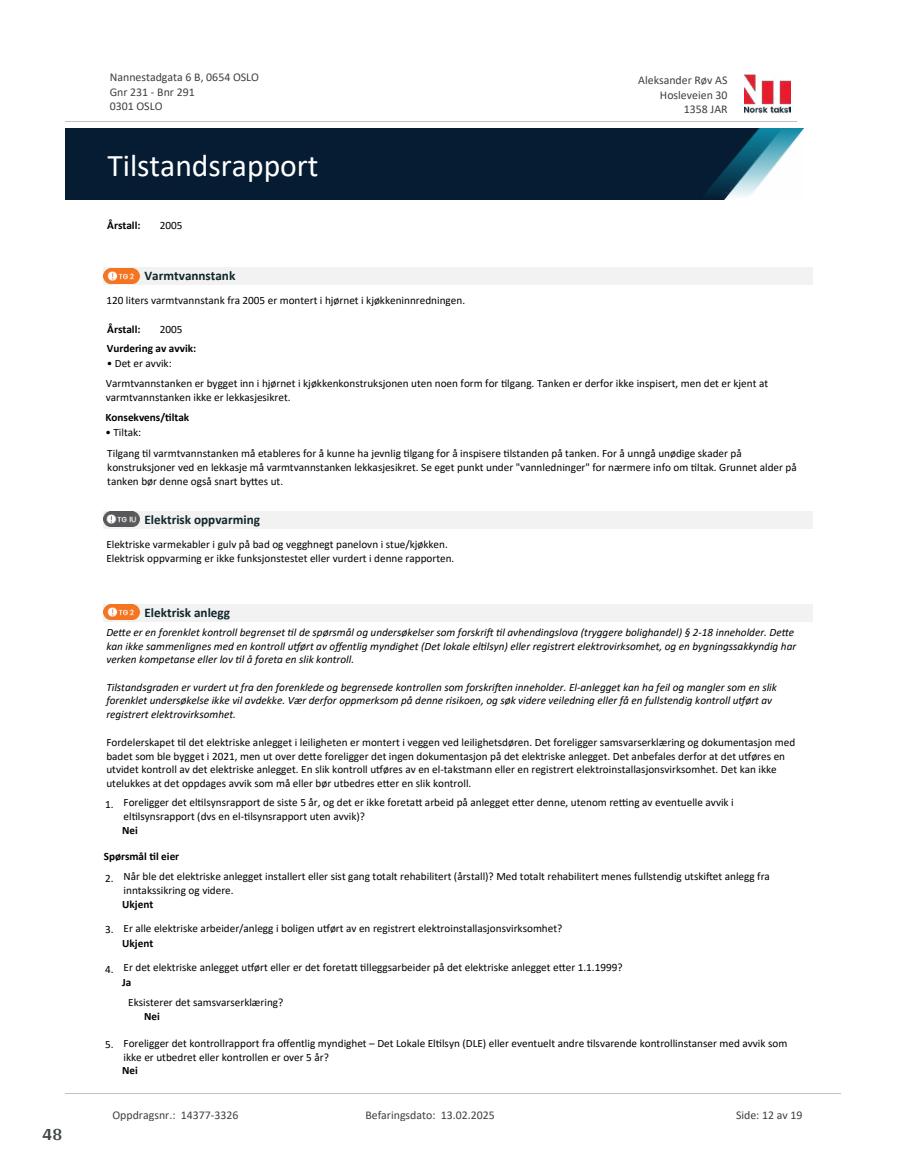
<style>
.page{position:relative;width:915px;height:1172px;background:#fff}
.page>*{position:absolute;margin:0;border:0;box-sizing:border-box;transform-origin:0 0}
.t1{font:31.65px "Calibri";color:#fff}
.t2{font:700 18px "Arya";color:#414749}
.t3{font:700 13.2px "Calibri";color:#0f252c}
.t4{font:11.85px/14.5px "Calibri";color:#404040}
.t5{font:11.25px/13.6px "Calibri";color:#000}
.t6{font:italic 11.25px/13.6px "Calibri";color:#000}
.t7{font:700 11.25px "Calibri";color:#000}
</style>
<div class="page">
<div style="left:104px;top:268px;width:708px;height:17px;background:#f2f2f2"></div>
<svg style="left:107px;top:268px;width:29px;height:1px"></svg>
<img style="left:104px;top:269px;width:35px;height:15px">
<div style="left:104px;top:511px;width:708px;height:17px;background:#f2f2f2"></div>
<svg style="left:108px;top:511px;width:28px;height:1px"></svg>
<img style="left:104px;top:512px;width:35px;height:15px">
<div style="left:104px;top:604px;width:708px;height:17px;background:#f2f2f2"></div>
<svg style="left:107px;top:604px;width:29px;height:1px"></svg>
<img style="left:104px;top:605px;width:35px;height:15px">
<img style="left:744px;top:74px;width:46px;height:40px">
<hr style="left:65px;top:121px;width:731px;height:1px;background:#c0c0c0">
<img style="left:65px;top:129px;width:738px;height:71px">
<hr style="left:65px;top:1093px;width:775px;height:1px;background:#c0c0c0">
<h2 class="t2" style="left:43px;top:1123px;width:21px">48</h2>
<p class="t4" style="left:110px;top:70px;width:151px">Nannestadgata 6 B, 0654 OSLO<br>Gnr 231 - Bnr 291<br>0301 OSLO</p>
<p class="t4" style="left:638px;top:73px;width:91px">Aleksander Røv AS</p>
<p class="t4" style="left:659px;top:87px;width:69px">Hosleveien 30</p>
<p class="t4" style="left:683px;top:102px;width:45px">1358 JAR</p>
<h1 class="t1" style="left:107px;top:143px;width:213px">Tilstandsrapport</h1>
<p class="t7" style="left:107px;top:217px;width:35px">Årstall:</p>
<p class="t5" style="left:160px;top:218px;width:24px">2005</p>
<p class="t3" style="left:144px;top:266px;width:92px">Varmtvannstank</p>
<p class="t5" style="left:106px;top:294px;width:360px">120 liters varmtvannstank fra 2005 er montert i hjørnet i kjøkkeninnredningen.</p>
<p class="t7" style="left:107px;top:341px;width:91px">Vurdering av avvik:</p>
<p class="t5" style="left:106px;top:352px;width:663px;line-height:20.7px">• Det er avvik:<br>Varmtvannstanken er bygget inn i hjørnet i kjøkkenkonstruksjonen uten noen form for 琀椀lgang. Tanken er derfor ikke inspisert, men det er kjent at</p>
<p class="t5" style="left:106px;top:390px;width:186px">varmtvannstanken ikke er lekkasjesikret.</p>
<p class="t7" style="left:105px;top:410px;width:85px">Konsekvens/琀椀ltak</p>
<p class="t5" style="left:105px;top:421px;width:637px;line-height:21.8px">• Tiltak:<br>Tilgang 琀椀l varmtvannstanken må etableres for å kunne ha jevnlig 琀椀lgang for å inspisere 琀椀lstanden på tanken. For å unngå unødige skader på</p>
<p class="t5" style="left:107px;top:460px;width:690px">konstruksjoner ved en lekkasje må varmtvannstanken lekkasjesikret. Se eget punkt under "vannledninger" for nærmere info om 琀椀ltak. Grunnet alder på tanken bør denne også snart by琀琀es ut.</p>
<p class="t7" style="left:107px;top:321px;width:35px">Årstall:</p>
<p class="t5" style="left:160px;top:322px;width:24px">2005</p>
<p class="t3" style="left:144px;top:510px;width:117px">Elektrisk oppvarming</p>
<p class="t5" style="left:106px;top:537px;width:349px">Elektriske varmekabler i gulv på bad og vegghnegt panelovn i stue/kjøkken.<br>Elektrisk oppvarming er ikke funksjonstestet eller vurdert i denne rapporten.</p>
<p class="t3" style="left:144px;top:603px;width:87px">Elektrisk anlegg</p>
<p class="t6" style="left:106px;top:625px;width:691px">De琀琀e er en forenklet kontroll begrenset 琀椀l de spørsmål og undersøkelser som forskri昀琀 琀椀l avhendingslova (tryggere bolighandel) § 2-18 inneholder. De琀琀e kan ikke sammenlignes med en kontroll u琀昀ørt av o昀昀entlig myndighet (Det lokale el琀椀lsyn) eller registrert elektrovirksomhet, og en bygningssakkyndig har verken kompetanse eller lov 琀椀l å foreta en slik kontroll.</p>
<p class="t6" style="left:106px;top:680px;width:671px">Tilstandsgraden er vurdert ut fra den forenklede og begrensede kontrollen som forskri昀琀en inneholder. El-anlegget kan ha feil og mangler som en slik forenklet undersøkelse ikke vil avdekke. Vær derfor oppmerksom på denne risikoen, og søk videre veiledning eller få en fullstendig kontroll u琀昀ørt av registrert elektrovirksomhet.</p>
<p class="t5" style="left:106px;top:735px;width:690px">Fordelerskapet 琀椀l det elektriske anlegget i leiligheten er montert i veggen ved leilighetsdøren. Det foreligger samsvarserklæring og dokumentasjon med badet som ble bygget i 2021, men ut over de琀琀e foreligger det ingen dokumentasjon på det elektriske anlegget. Det anbefales derfor at det u琀昀øres en utvidet kontroll av det elektriske anlegget. En slik kontroll u琀昀øres av en el-takstmann eller en registrert elektroinstallasjonsvirksomhet. Det kan ikke utelukkes at det oppdages avvik som må eller bør utbedres e琀琀er en slik kontroll.</p>
<p class="t5" style="left:123px;top:795px;width:611px;text-indent:-19px">1. Foreligger det el琀椀lsynsrapport de siste 5 år, og det er ikke foreta琀琀 arbeid på anlegget e琀琀er denne, utenom re琀紀ng av eventuelle avvik i el琀椀lsynsrapport (dvs en el-琀椀lsynsrapport uten avvik)?</p>
<p class="t7" style="left:122px;top:822px;width:17px">Nei</p>
<p class="t5" style="left:123px;top:869px;width:647px;text-indent:-19px">2. Når ble det elektriske anlegget installert eller sist gang totalt rehabilitert (årstall)? Med totalt rehabilitert menes fullstendig utski昀琀et anlegg fra inntakssikring og videre.</p>
<p class="t7" style="left:122px;top:896px;width:33px">Ukjent</p>
<p class="t7" style="left:104px;top:848px;width:77px">Spørsmål 琀椀l eier</p>
<p class="t5" style="left:105px;top:921px;width:458px">3. Er alle elektriske arbeider/anlegg i boligen u琀昀ørt av en registrert elektroinstallasjonsvirksomhet?</p>
<p class="t7" style="left:122px;top:935px;width:33px">Ukjent</p>
<p class="t5" style="left:105px;top:960px;width:519px">4. Er det elektriske anlegget u琀昀ørt eller er det foreta琀琀 琀椀lleggsarbeider på det elektriske anlegget e琀琀er 1.1.1999?</p>
<p class="t7" style="left:122px;top:974px;width:11px">Ja</p>
<p class="t5" style="left:128px;top:995px;width:157px">Eksisterer det samsvarserklæring?</p>
<p class="t7" style="left:144px;top:1008px;width:17px">Nei</p>
<p class="t5" style="left:123px;top:1036px;width:665px;text-indent:-19px">5. Foreligger det kontrollrapport fra o昀昀entlig myndighet – Det Lokale El琀椀lsyn (DLE) eller eventuelt andre 琀椀lsvarende kontrollinstanser med avvik som ikke er utbedret eller kontrollen er over 5 år?</p>
<p class="t7" style="left:122px;top:1062px;width:17px">Nei</p>
<p class="t4" style="left:112px;top:1107px;width:127px">Oppdragsnr.: 14377-3326</p>
<p class="t4" style="left:365px;top:1107px;width:131px">Befaringsdato: 13.02.2025</p>
<p class="t4" style="left:735px;top:1107px;width:68px">Side: 12 av 19</p>
</div>
